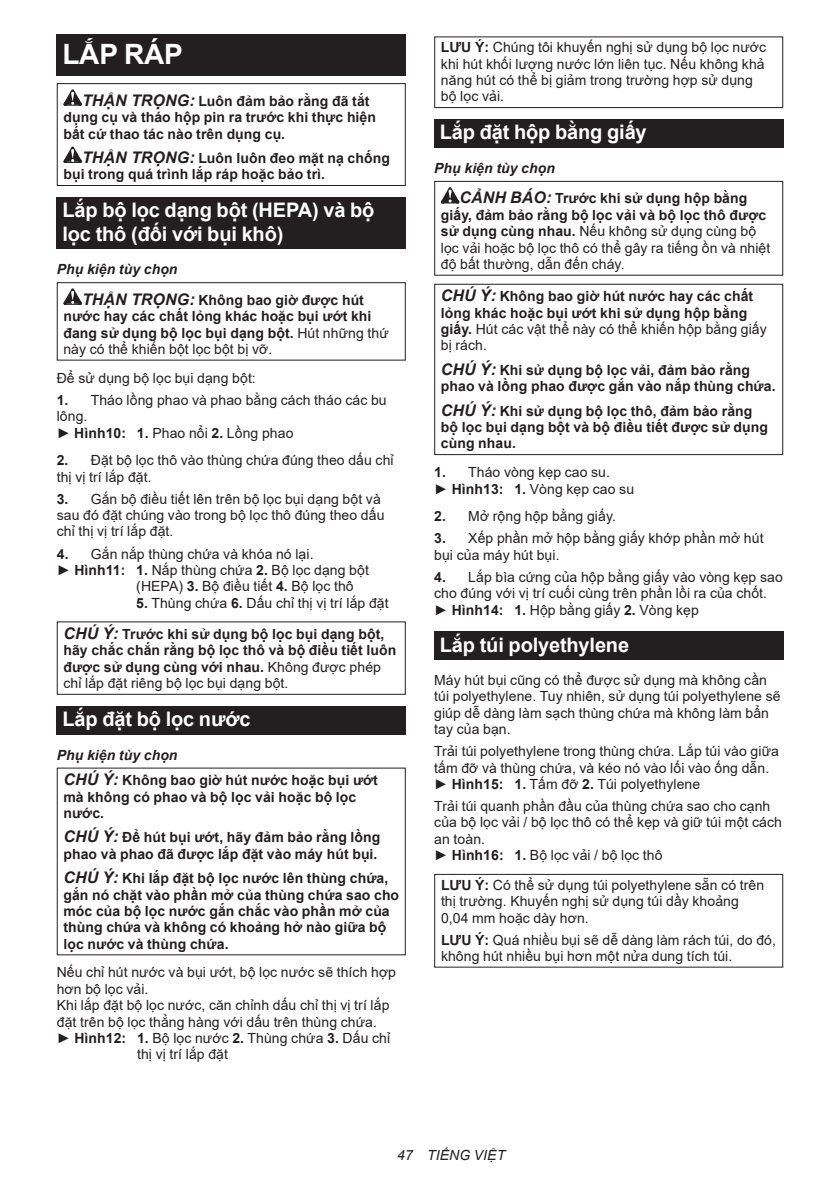
<style>
.page{position:relative;width:840px;height:1191px;background:#fff}
.page>*{position:absolute;margin:0;border:0;box-sizing:border-box;transform-origin:0 0}
.t1{font:700 28px "Arial";color:#fff}
.t2{font:700 20px/23.4px "Arial";letter-spacing:-.01em;color:#fff}
.t3{font:14px/16.4px "Arial";letter-spacing:.005em;color:#231f20}
.t4{font:700 14px/16.4px "Arial";letter-spacing:.005em;color:#231f20}
.t5{font:italic 14px "Arial";letter-spacing:.005em;color:#231f20}
.s1{font-style:italic;font-size:16px}
.s2{font-style:italic}
.s3{font-weight:400}
.s4{font-weight:700}
</style>
<div class="page">
<div style="left:57px;top:34px;width:348px;height:41px;background:#231f20"></div>
<svg style="left:63px;top:89px;width:19px;height:17px"></svg>
<svg style="left:63px;top:146px;width:19px;height:17px"></svg>
<div style="left:57px;top:83px;width:348px;height:103px;border:1px solid #231f20"></div>
<div style="left:57px;top:197px;width:348px;height:52px;background:#231f20"></div>
<svg style="left:63px;top:288px;width:19px;height:17px"></svg>
<div style="left:57px;top:282px;width:348px;height:78px;border:1px solid #231f20"></div>
<div style="left:57px;top:621px;width:348px;height:74px;border:1px solid #231f20"></div>
<div style="left:57px;top:706px;width:348px;height:28px;background:#231f20"></div>
<div style="left:434px;top:36px;width:348px;height:72px;border:1px solid #231f20"></div>
<div style="left:434px;top:119px;width:348px;height:29px;background:#231f20"></div>
<svg style="left:440px;top:187px;width:19px;height:16px"></svg>
<div style="left:434px;top:181px;width:348px;height:95px;border:1px solid #231f20"></div>
<div style="left:434px;top:284px;width:348px;height:171px;border:1px solid #231f20"></div>
<div style="left:434px;top:631px;width:348px;height:29px;background:#231f20"></div>
<div style="left:434px;top:874px;width:348px;height:93px;border:1px solid #231f20"></div>
<h1 class="t1" style="left:62px;top:34px;width:122px">LẮP RÁP</h1>
<p class="t4" style="left:63px;top:93px;width:314px;text-indent:19px"><span class="s1">THẬN TRỌNG:</span> Luôn đảm bảo rằng đã tắt dụng cụ và tháo hộp pin ra trước khi thực hiện bất cứ thao tác nào trên dụng cụ.</p>
<p class="t4" style="left:63px;top:150px;width:328px;text-indent:19px"><span class="s1">THẬN TRỌNG:</span> Luôn luôn đeo mặt nạ chống bụi trong quá trình lắp ráp hoặc bảo trì.</p>
<h2 class="t2" style="left:62px;top:199px;width:313px">Lắp bộ lọc dạng bột (HEPA) và bộ lọc thô (đối với bụi khô)</h2>
<p class="t4" style="left:82px;top:254px;width:283px;line-height:30.6px;text-indent:-25px"><span class="s2">Phụ kiện tùy chọn<br></span><span class="s1">THẬN TRỌNG:</span> Không bao giờ được hút</p>
<p class="t4" style="left:63px;top:308px;width:326px">nước hay các chất lỏng khác hoặc bụi ướt khi đang sử dụng bộ lọc bụi dạng bột. <span class="s3">Hút những thứ này có thể khiến bột lọc bột bị vỡ.</span></p>
<p class="t3" style="left:57px;top:369px;width:200px">Để sử dụng bộ lọc bụi dạng bột:</p>
<p class="t3" style="left:57px;top:391px;width:331px"><span class="s4">1.</span> Tháo lồng phao và phao bằng cách tháo các bu lông.<br>► <span class="s4">Hình10: 1.</span> Phao nổi <span class="s4">2.</span> Lồng phao</p>
<p class="t3" style="left:57px;top:452px;width:338px"><span class="s4">2.</span> Đặt bộ lọc thô vào thùng chứa đúng theo dấu chỉ thị vị trí lắp đặt.</p>
<p class="t3" style="left:57px;top:490px;width:329px"><span class="s4">3.</span> Gắn bộ điều tiết lên trên bộ lọc bụi dạng bột và sau đó đặt chúng vào trong bộ lọc thô đúng theo dấu chỉ thị vị trí lắp đặt.</p>
<p class="t3" style="left:57px;top:545px;width:258px"><span class="s4">4.</span> Gắn nắp thùng chứa và khóa nó lại.</p>
<p class="t3" style="left:57px;top:561px;width:313px">► <span class="s4">Hình11: 1.</span> Nắp thùng chứa <span class="s4">2.</span> Bộ lọc dạng bột</p>
<p class="t3" style="left:136px;top:578px;width:219px">(HEPA) <span class="s4">3.</span> Bộ điều tiết <span class="s4">4.</span> Bộ lọc thô</p>
<p class="t3" style="left:136px;top:594px;width:254px"><span class="s4">5.</span> Thùng chứa <span class="s4">6.</span> Dấu chỉ thị vị trí lắp đặt</p>
<p class="t4" style="left:63px;top:626px;width:334px"><span class="s1">CHÚ Ý:</span> Trước khi sử dụng bộ lọc bụi dạng bột, hãy chắc chắn rằng bộ lọc thô và bộ điều tiết luôn được sử dụng cùng với nhau. <span class="s3">Không được phép chỉ lắp đặt riêng bộ lọc bụi dạng bột.</span></p>
<h2 class="t2" style="left:62px;top:707px;width:189px">Lắp đặt bộ lọc nước</h2>
<p class="t4" style="left:63px;top:742px;width:316px;line-height:25.6px;text-indent:-7px"><span class="s2">Phụ kiện tùy chọn<br></span><span class="s1">CHÚ Ý:</span> Không bao giờ hút nước hoặc bụi ướt</p>
<p class="t4" style="left:63px;top:788px;width:294px">mà không có phao và bộ lọc vải hoặc bộ lọc nước.</p>
<p class="t4" style="left:63px;top:829px;width:318px"><span class="s1">CHÚ Ý:</span> Để hút bụi ướt, hãy đảm bảo rằng lồng phao và phao đã được lắp đặt vào máy hút bụi.</p>
<p class="t4" style="left:63px;top:870px;width:337px"><span class="s1">CHÚ Ý:</span> Khi lắp đặt bộ lọc nước lên thùng chứa, gắn nó chặt vào phần mở của thùng chứa sao cho móc của bộ lọc nước gắn chắc vào phần mở của thùng chứa và không có khoảng hở nào giữa bộ lọc nước và thùng chứa.</p>
<p class="t3" style="left:57px;top:964px;width:340px">Nếu chỉ hút nước và bụi ướt, bộ lọc nước sẽ thích hợp</p>
<p class="t3" style="left:57px;top:980px;width:93px">hơn bộ lọc vải.</p>
<p class="t3" style="left:57px;top:997px;width:334px">Khi lắp đặt bộ lọc nước, căn chỉnh dấu chỉ thị vị trí lắp</p>
<p class="t3" style="left:57px;top:1013px;width:321px">đặt trên bộ lọc thẳng hàng với dấu trên thùng chứa.</p>
<p class="t3" style="left:57px;top:1029px;width:334px">► <span class="s4">Hình12: 1.</span> Bộ lọc nước <span class="s4">2.</span> Thùng chứa <span class="s4">3.</span> Dấu chỉ</p>
<p class="t3" style="left:137px;top:1046px;width:92px">thị vị trí lắp đặt</p>
<p class="t3" style="left:440px;top:39px;width:326px"><span class="s4">LƯU Ý:</span> Chúng tôi khuyến nghị sử dụng bộ lọc nước khi hút khối lượng nước lớn liên tục. Nếu không khả năng hút có thể bị giảm trong trường hợp sử dụng bộ lọc vải.</p>
<h2 class="t2" style="left:439px;top:121px;width:208px">Lắp đặt hộp bằng giấy</h2>
<p class="t4" style="left:459px;top:153px;width:289px;line-height:30.6px;text-indent:-25px"><span class="s2">Phụ kiện tùy chọn<br></span><span class="s1">CẢNH BÁO:</span> Trước khi sử dụng hộp bằng</p>
<p class="t3" style="left:440px;top:207px;width:331px"><span class="s4">giấy, đảm bảo rằng bộ lọc vải và bộ lọc thô được sử dụng cùng nhau.</span> Nếu không sử dụng cùng bộ lọc vải hoặc bộ lọc thô có thể gây ra tiếng ồn và nhiệt độ bất thường, dẫn đến cháy.</p>
<p class="t4" style="left:440px;top:288px;width:327px"><span class="s1">CHÚ Ý:</span> Không bao giờ hút nước hay các chất lỏng khác hoặc bụi ướt khi sử dụng hộp bằng giấy. <span class="s3">Hút các vật thể này có thể khiến hộp bằng giấy bị rách.</span></p>
<p class="t4" style="left:440px;top:362px;width:336px"><span class="s1">CHÚ Ý:</span> Khi sử dụng bộ lọc vải, đảm bảo rằng phao và lồng phao được gắn vào nắp thùng chứa.</p>
<p class="t4" style="left:440px;top:403px;width:328px"><span class="s1">CHÚ Ý:</span> Khi sử dụng bộ lọc thô, đảm bảo rằng bộ lọc bụi dạng bột và bộ điều tiết được sử dụng cùng nhau.</p>
<p class="t3" style="left:434px;top:464px;width:201px"><span class="s4">1.</span> Tháo vòng kẹp cao su.<br>► <span class="s4">Hình13: 1.</span> Vòng kẹp cao su</p>
<p class="t3" style="left:434px;top:508px;width:183px"><span class="s4">2.</span> Mở rộng hộp bằng giấy.</p>
<p class="t3" style="left:434px;top:530px;width:331px"><span class="s4">3.</span> Xếp phần mở hộp bằng giấy khớp phần mở hút bụi của máy hút bụi.</p>
<p class="t3" style="left:434px;top:568px;width:350px"><span class="s4">4.</span> Lắp bìa cứng của hộp bằng giấy vào vòng kẹp sao cho đúng với vị trí cuối cùng trên phần lồi ra của chốt. ► <span class="s4">Hình14: 1.</span> Hộp bằng giấy <span class="s4">2.</span> Vòng kẹp</p>
<h2 class="t2" style="left:439px;top:633px;width:191px">Lắp túi polyethylene</h2>
<p class="t3" style="left:434px;top:672px;width:347px">Máy hút bụi cũng có thể được sử dụng mà không cần túi polyethylene. Tuy nhiên, sử dụng túi polyethylene sẽ giúp dễ dàng làm sạch thùng chứa mà không làm bẩn tay của bạn.</p>
<p class="t3" style="left:434px;top:743px;width:346px">Trải túi polyethylene trong thùng chứa. Lắp túi vào giữa tấm đỡ và thùng chứa, và kéo nó vào lối vào ống dẫn. ► <span class="s4">Hình15: 1.</span> Tấm đỡ <span class="s4">2.</span> Túi polyethylene</p>
<p class="t3" style="left:434px;top:798px;width:349px">Trải túi quanh phần đầu của thùng chứa sao cho cạnh của bộ lọc vải / bộ lọc thô có thể kẹp và giữ túi một cách an toàn.<br>► <span class="s4">Hình16: 1.</span> Bộ lọc vải / bộ lọc thô</p>
<p class="t3" style="left:441px;top:876px;width:324px"><span class="s4">LƯU Ý:</span> Có thể sử dụng túi polyethylene sẵn có trên thị trường. Khuyến nghị sử dụng túi dầy khoảng<br>0,04 mm hoặc dày hơn.</p>
<p class="t3" style="left:441px;top:931px;width:336px"><span class="s4">LƯU Ý:</span> Quá nhiều bụi sẽ dễ dàng làm rách túi, do đó, không hút nhiều bụi hơn một nửa dung tích túi.</p>
<p class="t5" style="left:397px;top:1146px;width:109px">47 TIẾNG VIỆT</p>
</div>
